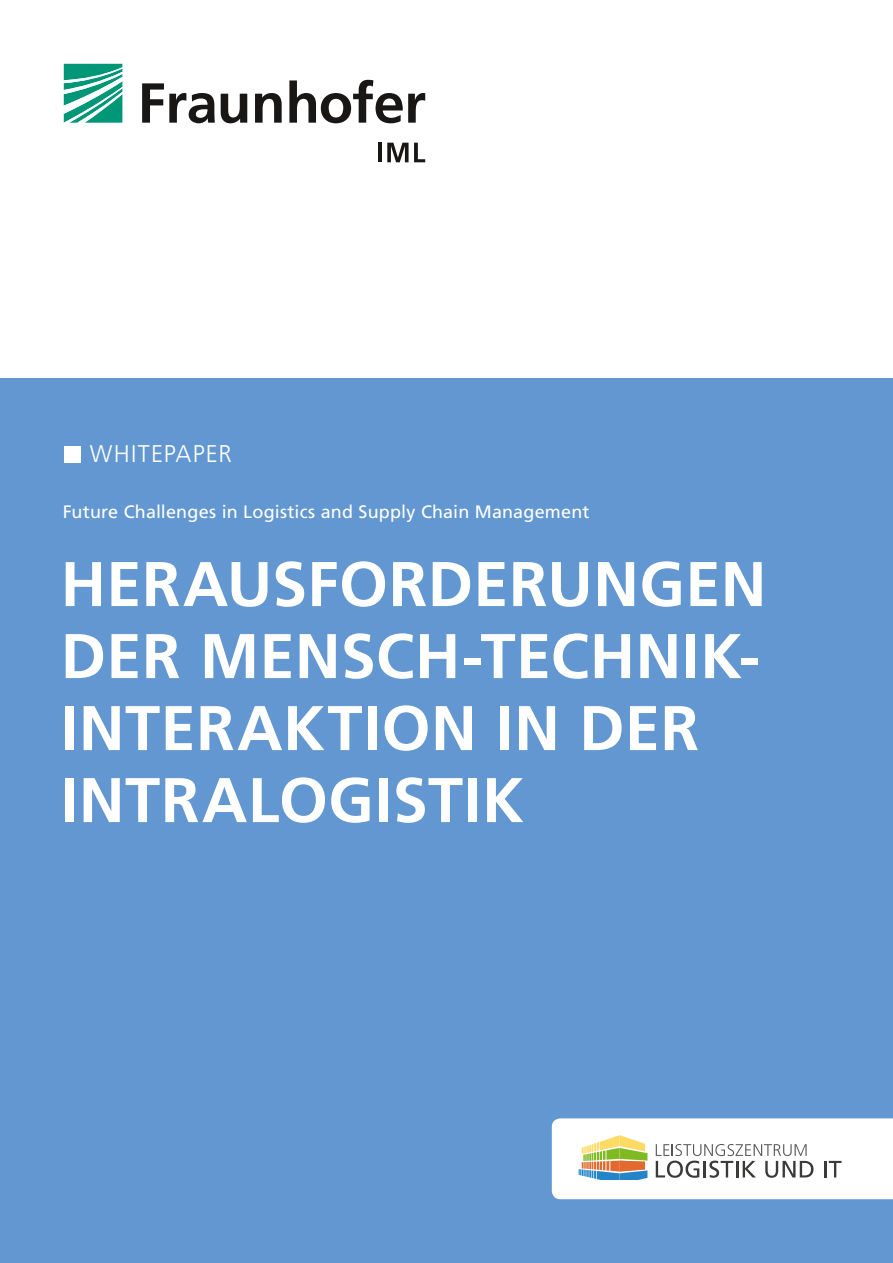
<style>
.page{position:relative;width:893px;height:1263px;background:#fff}
.page>*{position:absolute;margin:0;border:0;box-sizing:border-box;transform-origin:0 0}
.TITEL{font:700 63px/72px "Frutiger LT Com";letter-spacing:.01em;color:#fff}
.Whitepaper{font:300 24px "Frutiger LT Com";letter-spacing:.05em;color:#fff}
.t1{font:18px "Frutiger LT Com";letter-spacing:.01em;color:#fff}
</style>
<div class="page">
<div style="left:0;top:378px;width:893px;height:885px;background:#6297d1"></div>
<div style="left:64px;top:446px;width:17px;height:16px;background:#fff"></div>
<svg style="left:64px;top:64px;width:58px;height:59px"></svg>
<svg style="left:142px;top:80px;width:283px;height:43px"></svg>
<hr style="left:378px;top:143px;width:4px;height:19px;background:#181716">
<svg style="left:387px;top:143px;width:38px;height:19px"></svg>
<svg style="left:552px;top:1118px;width:341px;height:81px;background:#edede8"></svg>
<p class="Whitepaper" style="left:90px;top:440px;width:144px">WHITEPAPER</p>
<p class="t1" style="left:63px;top:502px;width:528px">Future Challenges in Logistics and Supply Chain Management</p>
<p class="TITEL" style="left:61px;top:548px;width:707px">HERAUSFORDERUNGEN<br>DER MENSCH-TECHNIK-<br>INTERAKTION IN DER<br>INTRALOGISTIK</p>
</div>
